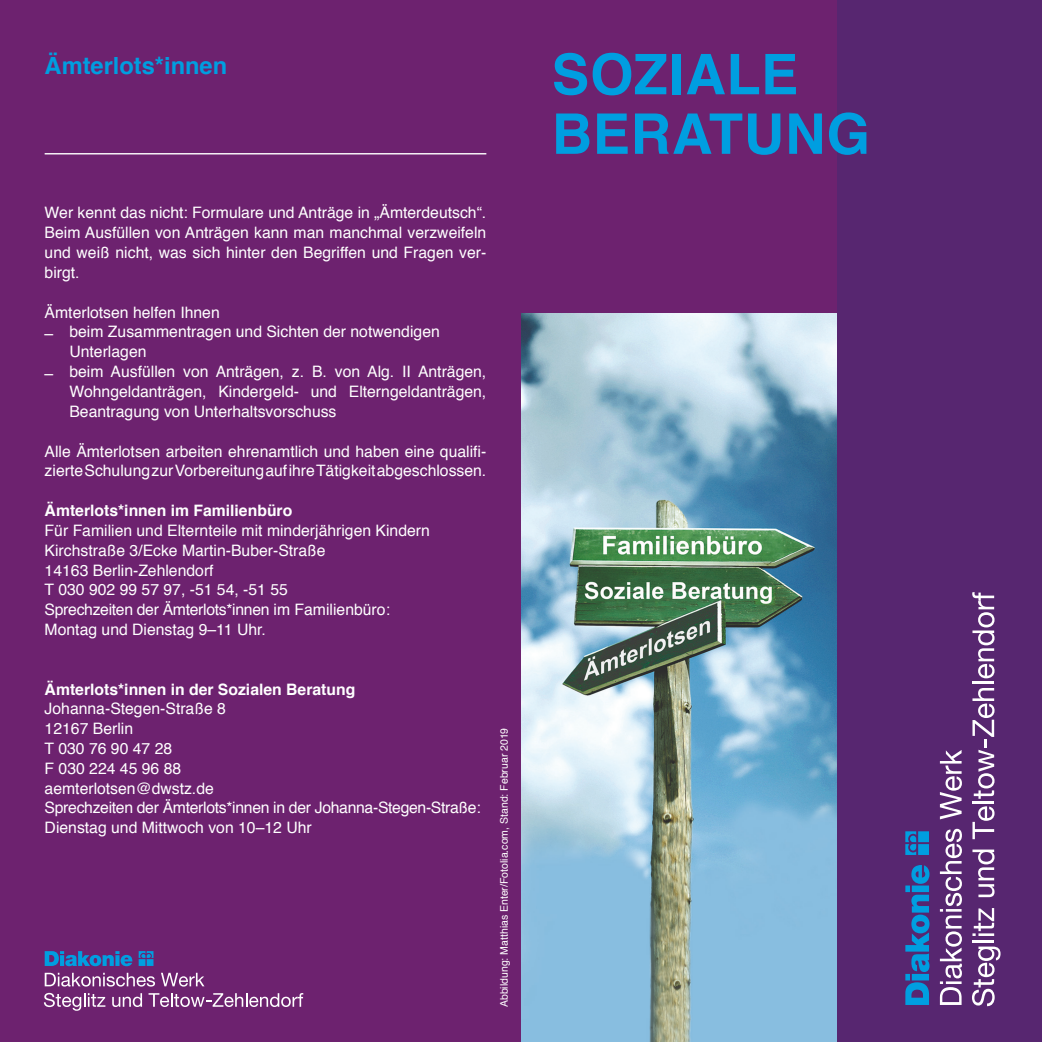
<style>
.page{position:relative;width:1042px;height:1042px;background:#fff}
.page>*{position:absolute;margin:0;border:0;box-sizing:border-box;transform-origin:0 0}
.t1{font:700 56px/59.5px "Helvetica";letter-spacing:.01em;color:#009ee0}
.t2{font:700 23.62px "Helvetica";color:#009ee0}
.t3{font:15.75px/19.8px "Helvetica";color:#fff}
.t4{font:700 15.75px "Helvetica";color:#fff}
.t5{font:10.5px "Helvetica";color:#fff}
</style>
<div class="page">
<div style="left:0;top:0;width:521px;height:1042px;background:#6d226f"></div>
<img style="left:521px;top:313px;width:316px;height:729px">
<hr style="left:45px;top:153px;width:441px;height:1px;background:#fff">
<div style="left:521px;top:0;width:316px;height:313px;background:#6d226f"></div>
<div style="left:837px;top:0;width:205px;height:1042px;background:#572670"></div>
<svg style="left:940px;top:829px;width:22px;height:176px"></svg>
<svg style="left:940px;top:750px;width:22px;height:69px"></svg>
<svg style="left:972px;top:946px;width:28px;height:60px"></svg>
<hr style="left:972px;top:940px;width:22px;height:2px;background:#fff">
<svg style="left:972px;top:908px;width:22px;height:28px"></svg>
<svg style="left:972px;top:849px;width:22px;height:48px"></svg>
<svg style="left:972px;top:806px;width:22px;height:33px"></svg>
<hr style="left:972px;top:801px;width:22px;height:2px;background:#fff">
<svg style="left:972px;top:688px;width:22px;height:111px"></svg>
<hr style="left:972px;top:681px;width:22px;height:3px;background:#fff">
<svg style="left:972px;top:592px;width:22px;height:86px"></svg>
<svg style="left:905px;top:831px;width:24px;height:174px"></svg>
<svg style="left:45px;top:973px;width:110px;height:13px"></svg>
<svg style="left:161px;top:973px;width:43px;height:13px"></svg>
<svg style="left:44px;top:993px;width:61px;height:18px"></svg>
<svg style="left:112px;top:993px;width:30px;height:14px"></svg>
<svg style="left:149px;top:993px;width:154px;height:14px"></svg>
<svg style="left:45px;top:951px;width:108px;height:15px"></svg>
<h2 class="t2" style="left:45px;top:47px;width:184px">Ämterlots*innen</h2>
<p class="t3" style="left:45px;top:203px;width:443px;text-align:justify">Wer kennt das nicht: Formulare und Anträge in „Ämterdeutsch“.<br>Beim Ausfüllen von Anträgen kann man manchmal verzweifeln und weiß nicht, was sich hinter den Begriffen und Fragen ver&shy;birgt.</p>
<p class="t3" style="left:45px;top:303px;width:177px">Ämterlotsen helfen Ihnen</p>
<p class="t3" style="left:69px;top:322px;width:372px;text-indent:-25px">– beim Zusammentragen und Sichten der notwendigen<br>Unterlagen</p>
<p class="t3" style="left:69px;top:362px;width:418px;text-align:justify;text-indent:-25px">– beim Ausfüllen von Anträgen, z. B. von Alg. II Anträgen, Wohngeldanträgen, Kindergeld- und Elterngeldanträgen, Beantragung von Unterhaltsvorschuss</p>
<p class="t3" style="left:45px;top:441px;width:443px">Alle Ämterlotsen arbeiten ehrenamtlich und haben eine qualifi&shy;zierte Schulung zur Vorbereitung auf ihre Tätigkeit abgeschlossen.</p>
<p class="t4" style="left:45px;top:498px;width:249px">Ämterlots*innen im Familienbüro</p>
<p class="t3" style="left:45px;top:521px;width:387px">Für Familien und Elternteile mit minderjährigen Kindern Kirchstraße 3/Ecke Martin-Buber-Straße<br>14163 Berlin-Zehlendorf<br>T 030 902 99 57 97, -51 54, -51 55<br>Sprechzeiten der Ämterlots*innen im Familienbüro:<br>Montag und Dienstag 9–11 Uhr.</p>
<p class="t4" style="left:45px;top:676px;width:312px">Ämterlots*innen in der Sozialen Beratung</p>
<p class="t3" style="left:45px;top:699px;width:437px">Johanna-Stegen-Straße 8<br>12167 Berlin<br>T 030 76 90 47 28<br>F 030 224 45 96 88<br>aemterlotsen@dwstz.de<br>Sprechzeiten der Ämterlots*innen in der Johanna-Stegen-Straße:<br>Dienstag und Mittwoch von 10–12 Uhr</p>
<p class="t5" style="left:496px;top:1007px;width:281px;rotate:-90deg">Abbildung: Matthias Enter/Fotolia.com, Stand: Februar 2019</p>
<h1 class="t1" style="left:552px;top:46px;width:320px">SOZIALE<br>BERATUNG</h1>
</div>
